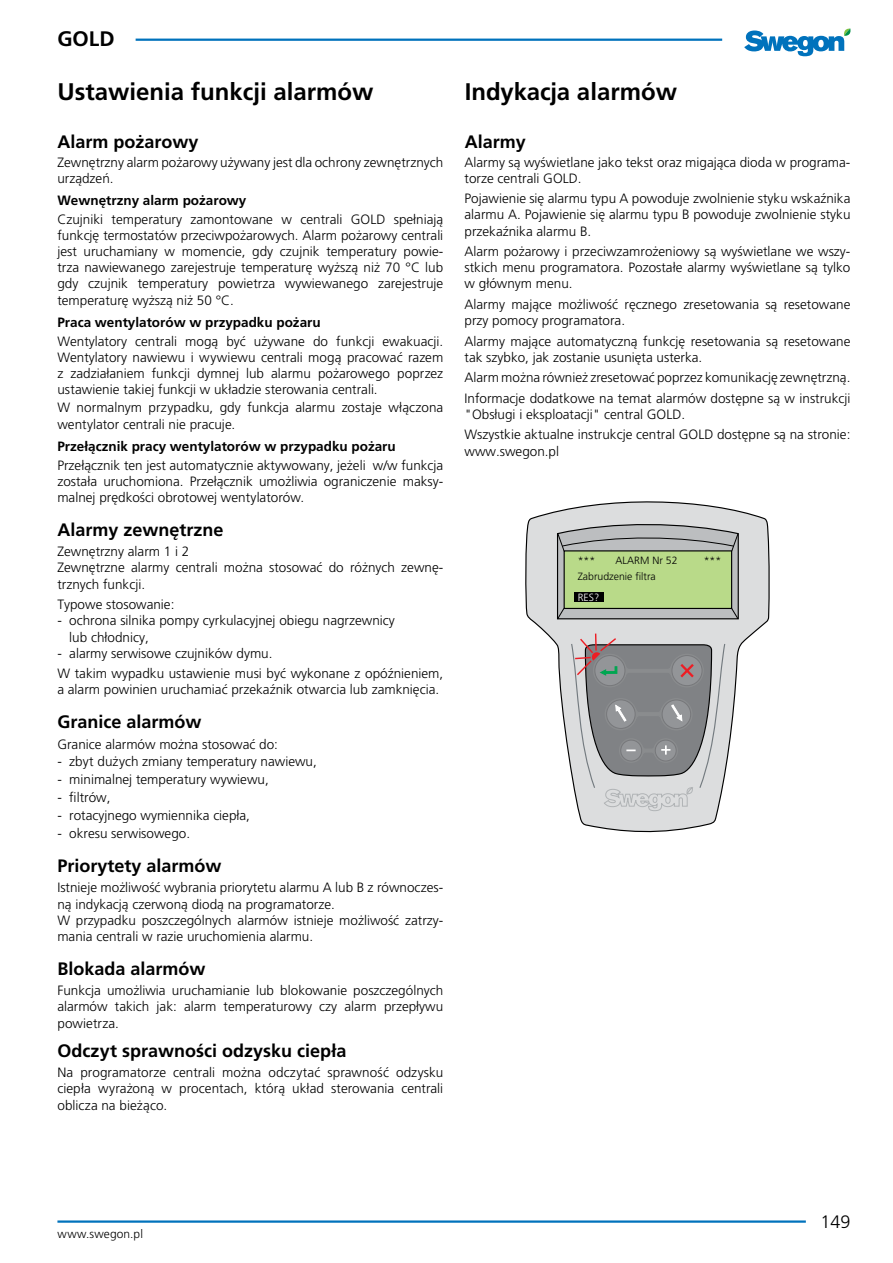
<style>
.page{position:relative;width:893px;height:1263px;background:#fff}
.page>*{position:absolute;margin:0;border:0;box-sizing:border-box;transform-origin:0 0}
.t1{font:700 24px "Frutiger CE";color:#000}
.t2{font:700 21px "Frutiger CE";color:#000}
.t3{font:700 18px "Frutiger CE";color:#000}
.t4{font:300 18px "Frutiger CE";color:#000}
.t5{font:300 13.5px/16.2px "Frutiger CE";color:#000}
.t6{font:700 13.5px "Frutiger CE";color:#000}
.t7{font:300 12px "Frutiger CE";letter-spacing:.01em;color:#000}
.t8{font:300 10.5px "Frutiger CE";color:#000}
.t9{font:300 10.5px "Frutiger CE";color:#fff}
</style>
<div class="page">
<svg style="left:744px;top:28px;width:106px;height:28px"></svg>
<hr style="left:136px;top:39px;width:586px;height:2px;background:#0072bc">
<hr style="left:57px;top:1220px;width:749px;height:3px;background:#0072bc">
<svg style="left:525px;top:501px;width:245px;height:331px"></svg>
<svg style="left:556px;top:521px;width:184px;height:99px;background:#afc098"></svg>
<svg style="left:570px;top:632px;width:156px;height:179px;background:#a9a9ab"></svg>
<div style="left:574px;top:592px;width:30px;height:9px;background:#000"></div>
<h2 class="t2" style="left:57px;top:27px;width:59px">GOLD</h2>
<h1 class="t1" style="left:58px;top:77px;width:318px">Ustawienia funkcji alarmów</h1>
<h1 class="t1" style="left:465px;top:77px;width:214px">Indykacja alarmów</h1>
<h3 class="t3" style="left:58px;top:131px;width:143px">Alarm pożarowy</h3>
<p class="t5" style="left:57px;top:154px;width:387px">Zewnętrzny alarm pożarowy używany jest dla ochrony zewnętrznych urządzeń.</p>
<p class="t6" style="left:57px;top:193px;width:191px">Wewnętrzny alarm pożarowy</p>
<p class="t5" style="left:57px;top:211px;width:387px;text-align:justify">Czujniki temperatury zamontowane w centrali GOLD spełniają funkcję termostatów przeciwpożarowych. Alarm pożarowy centrali jest uruchamiany w momencie, gdy czujnik temperatury powie&shy;trza nawiewanego zarejestruje temperaturę wyższą niż 70 °C lub gdy czujnik temperatury powietrza wywiewanego zarejestruje temperaturę wyższą niż 50 °C.</p>
<p class="t6" style="left:57px;top:314px;width:265px">Praca wentylatorów w przypadku pożaru</p>
<p class="t5" style="left:57px;top:333px;width:387px;text-align:justify">Wentylatory centrali mogą być używane do funkcji ewakuacji.<br>Wentylatory nawiewu i wywiewu centrali mogą pracować razem z zadziałaniem funkcji dymnej lub alarmu pożarowego poprzez ustawienie takiej funkcji w układzie sterowania centrali.</p>
<p class="t5" style="left:57px;top:400px;width:387px">W normalnym przypadku, gdy funkcja alarmu zostaje włączona wentylator centrali nie pracuje.</p>
<p class="t6" style="left:57px;top:438px;width:340px">Przełącznik pracy wentylatorów w przypadku pożaru</p>
<p class="t5" style="left:57px;top:457px;width:387px;text-align:justify">Przełącznik ten jest automatycznie aktywowany, jeżeli w/w funkcja została uruchomiona. Przełącznik umożliwia ograniczenie maksy&shy;malnej prędkości obrotowej wentylatorów.</p>
<h3 class="t3" style="left:58px;top:519px;width:168px">Alarmy zewnętrzne</h3>
<p class="t5" style="left:57px;top:543px;width:387px">Zewnętrzny alarm 1 i 2<br>Zewnętrzne alarmy centrali można stosować do różnych zewnę&shy;trznych funkcji.</p>
<p class="t5" style="left:57px;top:596px;width:119px">Typowe stosowanie:</p>
<p class="t5" style="left:69px;top:612px;width:327px;text-indent:-12px">- ochrona silnika pompy cyrkulacyjnej obiegu nagrzewnicy lub chłodnicy,</p>
<p class="t5" style="left:57px;top:643px;width:387px;line-height:20.4px">- alarmy serwisowe czujników dymu.<br>W takim wypadku ustawienie musi być wykonane z opóźnieniem,</p>
<p class="t5" style="left:57px;top:681px;width:383px">a alarm powinien uruchamiać przekaźnik otwarcia lub zamknięcia.</p>
<h3 class="t3" style="left:58px;top:711px;width:146px">Granice alarmów</h3>
<p class="t5" style="left:57px;top:736px;width:222px">Granice alarmów można stosować do:</p>
<p class="t5" style="left:57px;top:753px;width:261px">- zbyt dużych zmiany temperatury nawiewu,</p>
<p class="t5" style="left:57px;top:771px;width:213px">- minimalnej temperatury wywiewu,</p>
<p class="t5" style="left:57px;top:789px;width:55px">- filtrów,</p>
<p class="t5" style="left:57px;top:807px;width:194px">- rotacyjnego wymiennika ciepła,</p>
<p class="t5" style="left:57px;top:825px;width:134px">- okresu serwisowego.</p>
<h3 class="t3" style="left:58px;top:855px;width:166px">Priorytety alarmów</h3>
<p class="t5" style="left:57px;top:879px;width:387px">Istnieje możliwość wybrania priorytetu alarmu A lub B z równoczes&shy;ną indykacją czerwoną diodą na programatorze.<br>W przypadku poszczególnych alarmów istnieje możliwość zatrzy&shy;mania centrali w razie uruchomienia alarmu.</p>
<h3 class="t3" style="left:58px;top:957px;width:150px">Blokada alarmów</h3>
<p class="t5" style="left:57px;top:982px;width:387px;text-align:justify">Funkcja umożliwia uruchamianie lub blokowanie poszczególnych alarmów takich jak: alarm temperaturowy czy alarm przepływu powietrza.</p>
<h3 class="t3" style="left:57px;top:1040px;width:291px">Odczyt sprawności odzysku ciepła</h3>
<p class="t5" style="left:57px;top:1064px;width:387px;text-align:justify">Na programatorze centrali można odczytać sprawność odzysku ciepła wyrażoną w procentach, którą układ sterowania centrali oblicza na bieżąco.</p>
<h3 class="t3" style="left:465px;top:131px;width:63px">Alarmy</h3>
<p class="t5" style="left:465px;top:154px;width:387px">Alarmy są wyświetlane jako tekst oraz migająca dioda w programa&shy;torze centrali GOLD.</p>
<p class="t5" style="left:465px;top:190px;width:387px;text-align:justify">Pojawienie się alarmu typu A powoduje zwolnienie styku wskaźnika alarmu A. Pojawienie się alarmu typu B powoduje zwolnienie styku przekaźnika alarmu B.</p>
<p class="t5" style="left:465px;top:243px;width:387px;text-align:justify">Alarm pożarowy i przeciwzamrożeniowy są wyświetlane we wszy&shy;stkich menu programatora. Pozostałe alarmy wyświetlane są tylko w głównym menu.</p>
<p class="t5" style="left:465px;top:296px;width:387px">Alarmy mające możliwość ręcznego zresetowania są resetowane przy pomocy programatora.</p>
<p class="t5" style="left:465px;top:333px;width:387px">Alarmy mające automatyczną funkcję resetowania są resetowane tak szybko, jak zostanie usunięta usterka.</p>
<p class="t5" style="left:465px;top:367px;width:387px;line-height:20.4px">Alarm można również zresetować poprzez komunikację zewnętrzną.<br>Informacje dodatkowe na temat alarmów dostępne są w instrukcji</p>
<p class="t5" style="left:465px;top:404px;width:387px;line-height:20.4px">"Obsługi i eksploatacji" central GOLD.<br>Wszystkie aktualne instrukcje central GOLD dostępne są na stronie:</p>
<p class="t5" style="left:465px;top:443px;width:96px">www.swegon.pl</p>
<p class="t8" style="left:578px;top:554px;width:19px">***</p>
<p class="t8" style="left:616px;top:554px;width:63px">ALARM Nr 52</p>
<p class="t8" style="left:704px;top:554px;width:19px">***</p>
<p class="t8" style="left:578px;top:570px;width:80px">Zabrudzenie filtra</p>
<p class="t9" style="left:578px;top:591px;width:23px">RES?</p>
<p class="t7" style="left:57px;top:1226px;width:87px">www.swegon.pl</p>
<h3 class="t4" style="left:820px;top:1211px;width:32px">149</h3>
</div>
